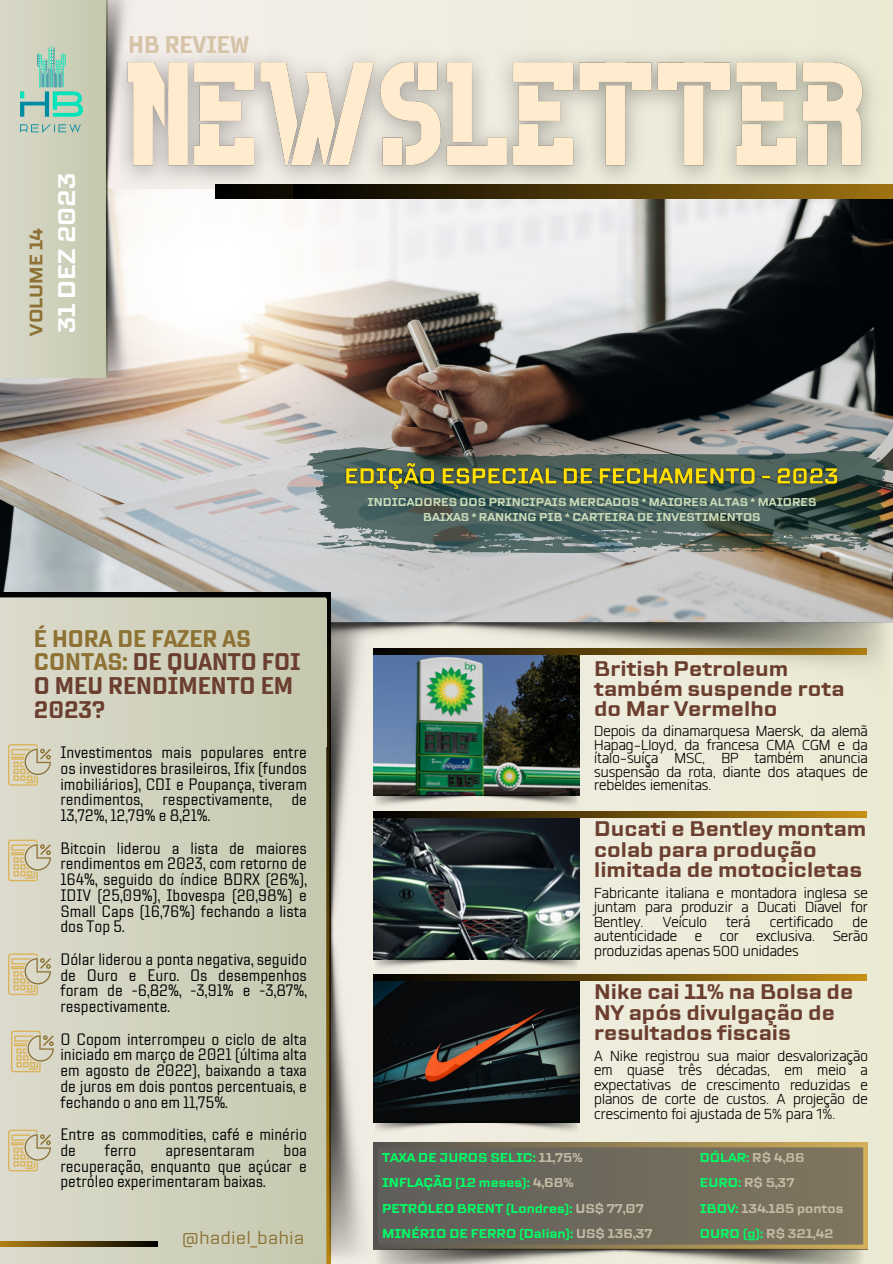
<style>
.page{position:relative;width:893px;height:1264px;background:#fff}
.page>*{position:absolute;margin:0;border:0;box-sizing:border-box;transform-origin:0 0}
.t1{font:700 24px/23.7px "TT Lakes Neue Cond";color:#6b3e2f}
.t2{font:700 24px "TT Lakes Neue";color:#fff}
.t3{font:700 24px "TT Lakes Neue Cond";color:#d6c4a9}
.t4{font:700 21px/20.2px "TT Lakes Neue";color:#6b3e2f}
.t5{font:300 19.5px/14.7px "Gram";color:#000;text-align:justify}
.t6{font:18.45px "TT Lakes Neue";color:#8d7234}
.t7{font:700 18px "TT Lakes Neue";color:#8d7234}
.t8{font:16.5px/15.8px "TT Lakes Neue Cond";color:#000;text-align:justify}
.t9{font:700 12.75px "TT Lakes Neue";color:#0f6}
.t10{font:700 12.75px "TT Lakes Neue";color:#c4baa4}
.t11{font:700 11.4px/15.1px "TT Lakes Neue";color:#c9dbb8;text-align:center}
.s1{color:#8d7234}
.s2{color:#c4baa4}
.s3{color:#0f6}
</style>
<div class="page">
<div style="left:0;top:0;width:892px;height:1263px;background:#ecebd8"></div>
<img style="left:382px;top:1248px;width:484px;height:15px">
<svg style="left:382px;top:1142px;width:485px;height:106px;background:#736c5b"></svg>
<img style="left:0;top:203px;width:892px;height:395px">
<svg style="left:0;top:593px;width:312px;height:670px;background:#cecfbb"></svg>
<div style="left:0;top:0;width:107px;height:378px;background:#d0d2bd"></div>
<img style="left:382px;top:692px;width:197px;height:98px">
<img style="left:382px;top:817px;width:197px;height:135px">
<svg style="left:382px;top:811px;width:484px;height:6px;background:#64490b"></svg>
<img style="left:382px;top:980px;width:197px;height:135px">
<svg style="left:382px;top:974px;width:484px;height:6px;background:#64490b"></svg>
<img style="left:20px;top:46px;width:62px;height:87px">
<img style="left:382px;top:790px;width:197px;height:21px">
<img style="left:382px;top:952px;width:197px;height:21px">
<img style="left:382px;top:1115px;width:197px;height:21px">
<svg style="left:0;top:1240px;width:158px;height:6px"></svg>
<img style="left:0;top:598px;width:892px;height:94px">
<div style="left:0;top:600px;width:326px;height:146px;background:linear-gradient(to right,#dcdbcd,#c5c8ad)"></div>
<img style="left:312px;top:592px;width:70px;height:671px">
<img style="left:134px;top:36px;width:758px;height:167px">
<img style="left:95px;top:0;width:39px;height:378px">
<svg style="left:294px;top:184px;width:598px;height:14px;background:#4e3808"></svg>
<svg style="left:307px;top:447px;width:580px;height:106px;background:#5e6e6a"></svg>
<svg style="left:8px;top:744px;width:43px;height:41px;background:#d3c7a3"></svg>
<svg style="left:8px;top:839px;width:43px;height:42px;background:#d3c7a3"></svg>
<svg style="left:8px;top:953px;width:43px;height:42px;background:#d3c7a3"></svg>
<svg style="left:11px;top:1030px;width:43px;height:42px;background:#d3c7a3"></svg>
<svg style="left:8px;top:1129px;width:43px;height:42px;background:#d3c7a3"></svg>
<img style="left:340px;top:458px;width:504px;height:38px">
<p class="t7" style="left:24px;top:335px;width:109px;rotate:-90deg">VOLUME 14</p>
<p class="t2" style="left:50px;top:333px;width:162px;rotate:-90deg">31 DEZ 2023</p>
<p class="t3" style="left:128px;top:27px;width:122px">HB REVIEW</p>
<p class="t1" style="left:34px;top:626px;width:268px"><span class="s1">É HORA DE FAZER AS<br>CONTAS:</span> DE QUANTO FOI<br>O MEU RENDIMENTO EM<br>2023?</p>
<p class="t8" style="left:60px;top:744px;width:248px">Investimentos mais populares entre os investidores brasileiros, Ifix (fundos imobiliários), CDI e Poupança, tiveram rendimentos, respectivamente, de 13,72%, 12,79% e 8,21%.</p>
<p class="t8" style="left:60px;top:840px;width:248px">Bitcoin liderou a lista de maiores rendimentos em 2023, com retorno de 164%, seguido do índice BDRX (26%), IDIV (25,09%), Ibovespa (20,98%) e Small Caps (16,76%) fechando a lista dos Top 5.</p>
<p class="t8" style="left:60px;top:951px;width:248px">Dólar liderou a ponta negativa, seguido de Ouro e Euro. Os desempenhos foram de -6,82%, -3,91% e -3,87%, respectivamente.</p>
<p class="t8" style="left:60px;top:1031px;width:248px">O Copom interrompeu o ciclo de alta iniciado em março de 2021 (última alta em agosto de 2022), baixando a taxa de juros em dois pontos percentuais, e fechando o ano em 11,75%.</p>
<p class="t8" style="left:60px;top:1126px;width:248px">Entre as commodities, café e minério de</p>
<p class="t8" style="left:105px;top:1142px;width:33px">ferro</p>
<p class="t8" style="left:165px;top:1142px;width:91px">apresentaram</p>
<p class="t8" style="left:60px;top:1142px;width:248px;text-indent:223px">boa recuperação, enquanto que açúcar e petróleo experimentaram baixas.</p>
<p class="t11" style="left:367px;top:494px;width:450px">INDICADORES DOS PRINCIPAIS MERCADOS * MAIORES ALTAS * MAIORES<br>BAIXAS * RANKING PIB * CARTEIRA DE INVESTIMENTOS</p>
<p class="t4" style="left:594px;top:658px;width:252px">British Petroleum também suspende rota do Mar Vermelho</p>
<p class="t5" style="left:594px;top:724px;width:275px">Depois da dinamarquesa Maersk, da alemã</p>
<p class="t5" style="left:594px;top:737px;width:275px">Hapag-Lloyd, da francesa CMA CGM e da</p>
<p class="t5" style="left:594px;top:751px;width:275px">ítalo-suíça MSC, BP também anuncia</p>
<p class="t5" style="left:594px;top:764px;width:275px">suspensão da rota, diante dos ataques de</p>
<p class="t5" style="left:594px;top:778px;width:119px">rebeldes iemenitas.</p>
<p class="t4" style="left:594px;top:818px;width:273px">Ducati e Bentley montam colab para produção limitada de motocicletas</p>
<p class="t5" style="left:594px;top:885px;width:275px">Fabricante italiana e montadora inglesa se juntam para produzir a Ducati Diavel for Bentley. Veículo terá certificado de autenticidade e cor exclusiva. Serão produzidas apenas 500 unidades</p>
<p class="t4" style="left:594px;top:981px;width:260px">Nike cai 11% na Bolsa de<br>NY após divulgação de resultados fiscais</p>
<p class="t5" style="left:594px;top:1048px;width:275px">A Nike registrou sua maior desvalorização em quase três décadas, em meio a expectativas de crescimento reduzidas e planos de corte de custos. A projeção de crescimento foi ajustada de 5% para 1%.</p>
<p class="t9" style="left:382px;top:1148px;width:202px">TAXA DE JUROS SELIC: <span class="s2">11,75%</span></p>
<p class="t9" style="left:699px;top:1148px;width:106px">DÓLAR: <span class="s2">R$ 4,86</span></p>
<p class="t10" style="left:699px;top:1173px;width:96px"><span class="s3">EURO:</span> R$ 5,37</p>
<p class="t10" style="left:699px;top:1199px;width:145px"><span class="s3">IBOV:</span> 134.185 pontos</p>
<p class="t9" style="left:382px;top:1173px;width:193px">INFLAÇÃO (12 meses): <span class="s2">4,68%</span></p>
<p class="t9" style="left:382px;top:1199px;width:263px">PETRÓLEO BRENT (Londres): <span class="s2">US$ 77,07</span></p>
<p class="t6" style="left:182px;top:1224px;width:124px">@hadiel_bahia</p>
<p class="t9" style="left:382px;top:1224px;width:272px">MINÉRIO DE FERRO (Dalian): <span class="s2">US$ 136,37</span></p>
<p class="t9" style="left:699px;top:1224px;width:135px">OURO (g): <span class="s2">R$ 321,42</span></p>
</div>
